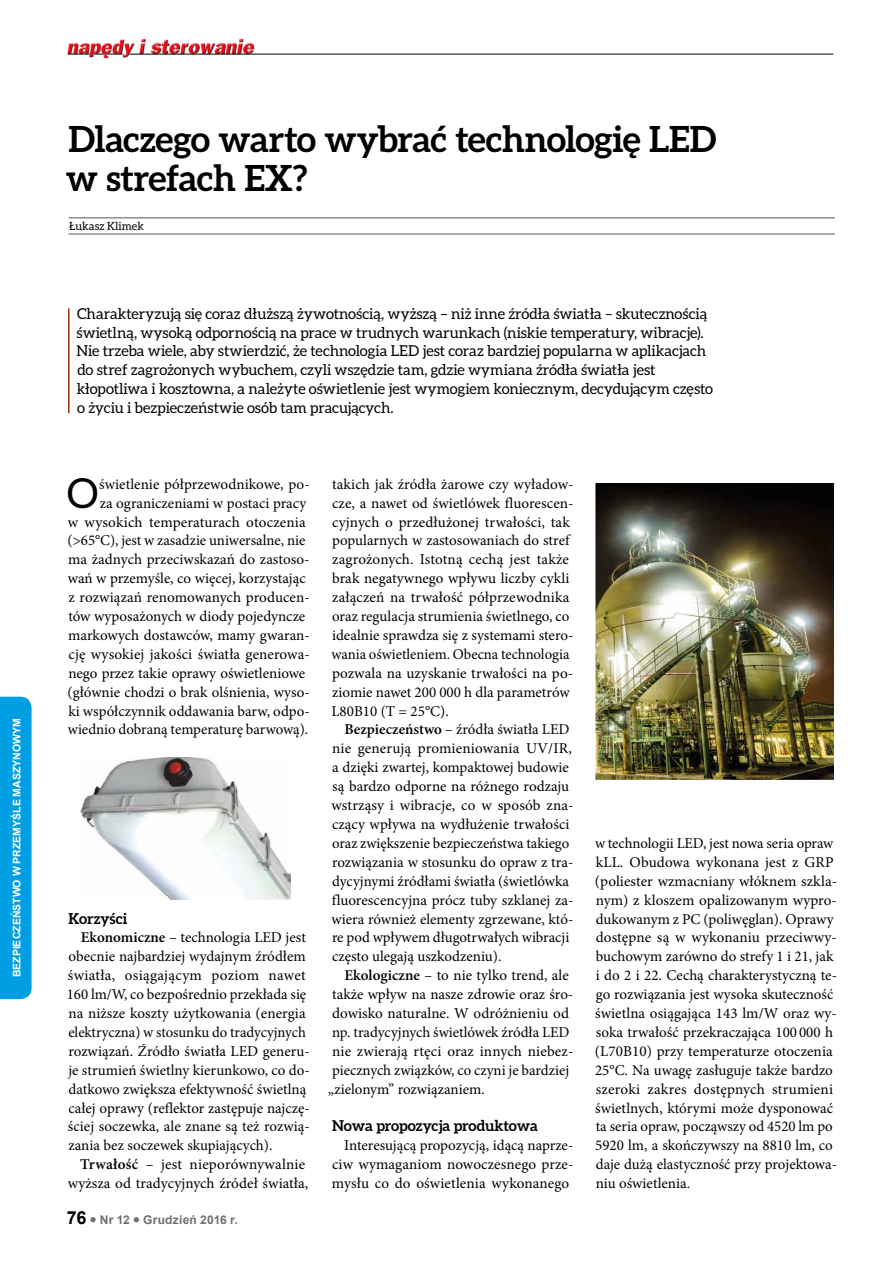
<style>
.page{position:relative;width:893px;height:1263px;background:#fff}
.page>*{position:absolute;margin:0;border:0;box-sizing:border-box;transform-origin:0 0}
.t1{font:41.4px "Aleo";color:#000}
.t2{font:700 36px/39px "Aleo";letter-spacing:-.01em;color:#000}
.t3{font:15px/18.9px "Minion Pro";color:#000}
.t4{font:15px/18.9px "Aleo";color:#000}
.t5{font:700 15px "Aleo";letter-spacing:-.01em;color:#000}
.t6{font:700 12px "Arial";letter-spacing:.02em;color:#706f6f}
.t7{font:11.25px "Aleo";letter-spacing:.01em;color:#000}
.t8{font:700 10.5px "Arial";color:#fff}
.s1{font-weight:600}
.s2{font-size:18px;color:#000}
</style>
<div class="page">
<img style="left:67px;top:38px;width:190px;height:21px">
<hr style="left:129px;top:54px;width:704px;height:1px;background:#000">
<svg style="left:68px;top:54px;width:55px;height:1px"></svg>
<div style="left:0;top:697px;width:32px;height:302px;background:#009fe3"></div>
<hr style="left:68px;top:218px;width:767px;height:1px;background:#575756">
<hr style="left:68px;top:234px;width:767px;height:1px;background:#575756">
<img style="left:595px;top:484px;width:238px;height:295px">
<img style="left:80px;top:758px;width:210px;height:141px">
<hr style="left:68px;top:308px;width:2px;height:105px;background:#98310d">
<p class="t8" style="left:10px;top:977px;width:261px;rotate:-90deg">Bezpieczeństwo w przemyśle maszynowym</p>
<h2 class="t2" style="left:66px;top:118px;width:652px">Dlaczego warto wybrać technologię LED w strefach EX?</h2>
<p class="t7" style="left:69px;top:219px;width:76px">Łukasz Klimek</p>
<p class="t4" style="left:77px;top:304px;width:638px">Charakteryzują się coraz dłuższą żywotnością, wyższą – niż inne źródła światła – skutecznością świetlną, wysoką odpornością na prace w trudnych warunkach (niskie temperatury, wibracje).<br>Nie trzeba wiele, aby stwierdzić, że technologia LED jest coraz bardziej popularna w aplikacjach do stref zagrożonych wybuchem, czyli wszędzie tam, gdzie wymiana źródła światła jest kłopotliwa i kosztowna, a należyte oświetlenie jest wymogiem koniecznym, decydującym często o życiu i bezpieczeństwie osób tam pracujących.</p>
<h1 class="t1" style="left:67px;top:470px;width:33px">O</h1>
<p class="t3" style="left:99px;top:475px;width:212px">świetlenie półprzewodnikowe, po-</p>
<p class="t3" style="left:100px;top:493px;width:208px">za ograniczeniami w postaci pracy</p>
<p class="t3" style="left:68px;top:512px;width:240px">w wysokich temperaturach otoczenia</p>
<p class="t3" style="left:68px;top:531px;width:239px">(&gt;65°C), jest w zasadzie uniwersalne, nie</p>
<p class="t3" style="left:68px;top:550px;width:243px">ma żadnych przeciwskazań do zastoso-</p>
<p class="t3" style="left:68px;top:569px;width:239px">wań w przemyśle, co więcej, korzystając</p>
<p class="t3" style="left:69px;top:588px;width:243px">z rozwiązań renomowanych producen-</p>
<p class="t3" style="left:68px;top:607px;width:238px">tów wyposażonych w diody pojedyncze</p>
<p class="t3" style="left:68px;top:626px;width:243px">markowych dostawców, mamy gwaran-</p>
<p class="t3" style="left:68px;top:645px;width:243px">cję wysokiej jakości światła generowa-</p>
<p class="t3" style="left:68px;top:664px;width:238px">nego przez takie oprawy oświetleniowe</p>
<p class="t3" style="left:68px;top:682px;width:244px">(głównie chodzi o brak olśnienia, wyso-</p>
<p class="t3" style="left:68px;top:701px;width:243px">ki współczynnik oddawania barw, odpo-</p>
<p class="t3" style="left:68px;top:720px;width:242px">wiednio dobraną temperaturę barwową).</p>
<p class="t5" style="left:69px;top:909px;width:60px">Korzyści</p>
<p class="t3" style="left:67px;top:928px;width:244px;text-indent:14px"><span class="s1">Ekonomiczne</span> – technologia LED jest obecnie najbardziej wydajnym źródłem światła, osiągającym poziom nawet 160 lm/W, co bezpośrednio przekłada się na niższe koszty użytkowania (energia elektryczna) w stosunku do tradycyjnych rozwiązań. Źródło światła LED generu&shy;je strumień świetlny kierunkowo, co do&shy;datkowo zwiększa efektywność świetlną całej oprawy (reflektor zastępuje najczę&shy;ściej soczewka, ale znane są też rozwią&shy;zania bez soczewek skupiających).</p>
<p class="t3" style="left:68px;top:1155px;width:242px;text-align:right"><span class="s1">Trwałość</span> – jest nieporównywalnie wyższa od tradycyjnych źródeł światła,</p>
<p class="t6" style="left:67px;top:1212px;width:172px"><span class="s2">76</span> ● Nr 12 ● Grudzień 2016 r.</p>
<p class="t3" style="left:331px;top:475px;width:244px">takich jak źródła żarowe czy wyładow&shy;cze, a nawet od świetlówek fluorescen&shy;cyjnych o przedłużonej trwałości, tak popularnych w zastosowaniach do stref zagrożonych. Istotną cechą jest także brak negatywnego wpływu liczby cykli załączeń na trwałość półprzewodnika oraz regulacja strumienia świetlnego, co idealnie sprawdza się z systemami stero&shy;wania oświetleniem. Obecna technologia pozwala na uzyskanie trwałości na po&shy;ziomie nawet 200 000 h dla parametrów L80B10 (T = 25°C).</p>
<p class="t3" style="left:331px;top:720px;width:244px;text-indent:13px"><span class="s1">Bezpieczeństwo</span> – źródła światła LED nie generują promieniowania UV/IR, a dzięki zwartej, kompaktowej budowie są bardzo odporne na różnego rodzaju wstrząsy i wibracje, co w sposób zna&shy;czący wpływa na wydłużenie trwałości oraz zwiększenie bezpieczeństwa takiego rozwiązania w stosunku do opraw z tra&shy;dycyjnymi źródłami światła (świetlówka fluorescencyjna prócz tuby szklanej za&shy;wiera również elementy zgrzewane, któ&shy;re pod wpływem długotrwałych wibracji często ulegają uszkodzeniu).</p>
<p class="t3" style="left:328px;top:966px;width:247px;text-indent:17px"><span class="s1">Ekologiczne</span> – to nie tylko trend, ale także wpływ na nasze zdrowie oraz śro&shy;dowisko naturalne. W odróżnieniu od np. tradycyjnych świetlówek źródła LED nie zwierają rtęci oraz innych niebez&shy;piecznych związków, co czyni je bardziej „zielonym” rozwiązaniem.</p>
<p class="t5" style="left:332px;top:1117px;width:207px">Nowa propozycja produktowa</p>
<p class="t3" style="left:332px;top:1136px;width:243px;text-align:justify;text-indent:12px">Interesującą propozycją, idącą naprze&shy;ciw wymaganiom nowoczesnego prze&shy;mysłu co do oświetlenia wykonanego</p>
<p class="t3" style="left:595px;top:834px;width:244px">w technologii LED, jest nowa seria opraw kLL. Obudowa wykonana jest z GRP (poliester wzmacniany włóknem szkla&shy;nym) z kloszem opalizowanym wypro&shy;dukowanym z PC (poliwęglan). Oprawy dostępne są w wykonaniu przeciwwy&shy;buchowym zarówno do strefy 1 i 21, jak i do 2 i 22. Cechą charakterystyczną te&shy;go rozwiązania jest wysoka skuteczność świetlna osiągająca 143 lm/W oraz wy&shy;soka trwałość przekraczająca 100 000 h (L70B10) przy temperaturze otoczenia 25°C. Na uwagę zasługuje także bardzo szeroki zakres dostępnych strumieni świetlnych, którymi może dysponować ta seria opraw, począwszy od 4520 lm po 5920 lm, a skończywszy na 8810 lm, co daje dużą elastyczność przy projektowa&shy;niu oświetlenia.</p>
</div>
